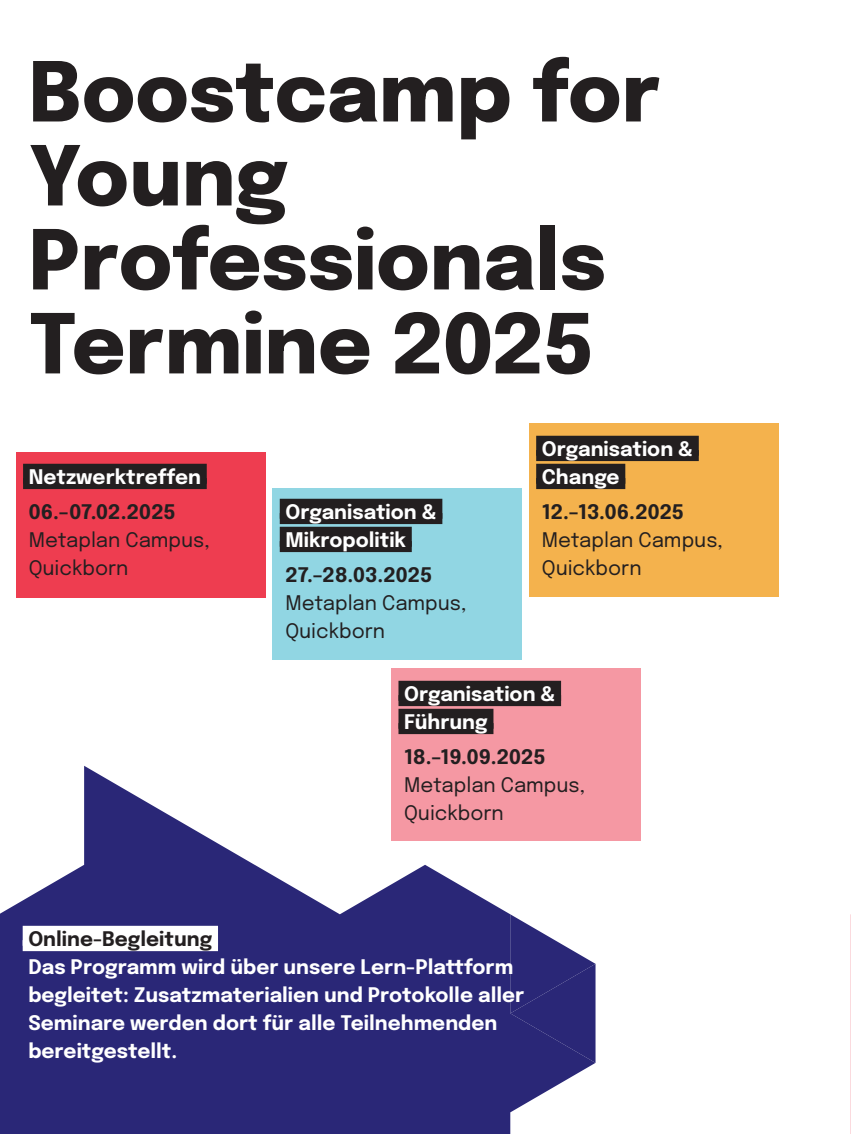
<style>
.page{position:relative;width:851px;height:1134px;background:#fff}
.page>*{position:absolute;margin:0;border:0;box-sizing:border-box;transform-origin:0 0}
.t1{font:800 82px/84px "Epilogue";color:#231f20}
.t2{font:700 20px/28px "Epilogue";color:#fff}
.t3{font:20px/28px "Epilogue";color:#231f20}
.t4{font:700 20px "Epilogue";color:#231f20}
</style>
<div class="page">
<svg style="left:0;top:766px;width:595px;height:368px;fill:#2a2777"></svg>
<svg style="left:850px;top:914px;width:1px;height:220px"></svg>
<div style="left:23px;top:926px;width:195px;height:20px;background:#fff"></div>
<div style="left:23px;top:940px;width:195px;height:11px;background:#fff"></div>
<div style="left:528px;top:423px;width:250px;height:174px;background:#f4b24d"></div>
<div style="left:536px;top:436px;width:162px;height:20px;background:#231f20"></div>
<div style="left:536px;top:450px;width:162px;height:11px;background:#231f20"></div>
<div style="left:536px;top:464px;width:89px;height:20px;background:#231f20"></div>
<div style="left:536px;top:478px;width:89px;height:11px;background:#231f20"></div>
<div style="left:272px;top:488px;width:250px;height:172px;background:#91d6e3"></div>
<div style="left:280px;top:499px;width:162px;height:20px;background:#231f20"></div>
<div style="left:280px;top:513px;width:162px;height:11px;background:#231f20"></div>
<div style="left:280px;top:527px;width:131px;height:20px;background:#231f20"></div>
<div style="left:280px;top:541px;width:131px;height:11px;background:#231f20"></div>
<div style="left:391px;top:668px;width:249px;height:173px;background:#f598a3"></div>
<div style="left:398px;top:681px;width:163px;height:20px;background:#231f20"></div>
<div style="left:398px;top:695px;width:163px;height:11px;background:#231f20"></div>
<div style="left:398px;top:709px;width:95px;height:20px;background:#231f20"></div>
<div style="left:398px;top:723px;width:95px;height:11px;background:#231f20"></div>
<div style="left:16px;top:452px;width:249px;height:146px;background:#ee3d50"></div>
<div style="left:23px;top:464px;width:184px;height:20px;background:#231f20"></div>
<div style="left:23px;top:478px;width:184px;height:11px;background:#231f20"></div>
<h1 class="t1" style="left:28px;top:45px;width:634px">Boostcamp for<br>Young<br>Professionals<br>Termine 2025</h1>
<p class="t2" style="left:29px;top:461px;width:174px">Netzwerktreffen</p>
<p class="t4" style="left:29px;top:497px;width:148px">06.–07.02.2025</p>
<p class="t3" style="left:29px;top:524px;width:182px">Metaplan Campus,<br>Quickborn</p>
<p class="t2" style="left:285px;top:496px;width:153px">Organisation &amp;<br>Mikropolitik</p>
<p class="t4" style="left:285px;top:560px;width:148px">27.–28.03.2025</p>
<p class="t3" style="left:285px;top:587px;width:182px">Metaplan Campus,<br>Quickborn</p>
<p class="t2" style="left:541px;top:433px;width:153px">Organisation &amp;<br>Change</p>
<p class="t4" style="left:541px;top:497px;width:144px">12.–13.06.2025</p>
<p class="t3" style="left:541px;top:524px;width:182px">Metaplan Campus,<br>Quickborn</p>
<p class="t2" style="left:404px;top:678px;width:153px">Organisation &amp;<br>Führung</p>
<p class="t4" style="left:404px;top:742px;width:143px">18.–19.09.2025</p>
<p class="t3" style="left:404px;top:769px;width:182px">Metaplan Campus,<br>Quickborn</p>
<p class="t4" style="left:28px;top:924px;width:185px">Online-Begleitung</p>
<p class="t2" style="left:28px;top:951px;width:497px">Das Programm wird über unsere Lern-Plattform begleitet: Zusatzmaterialien und Protokolle aller Seminare werden dort für alle Teilnehmenden bereitgestellt.</p>
</div>
